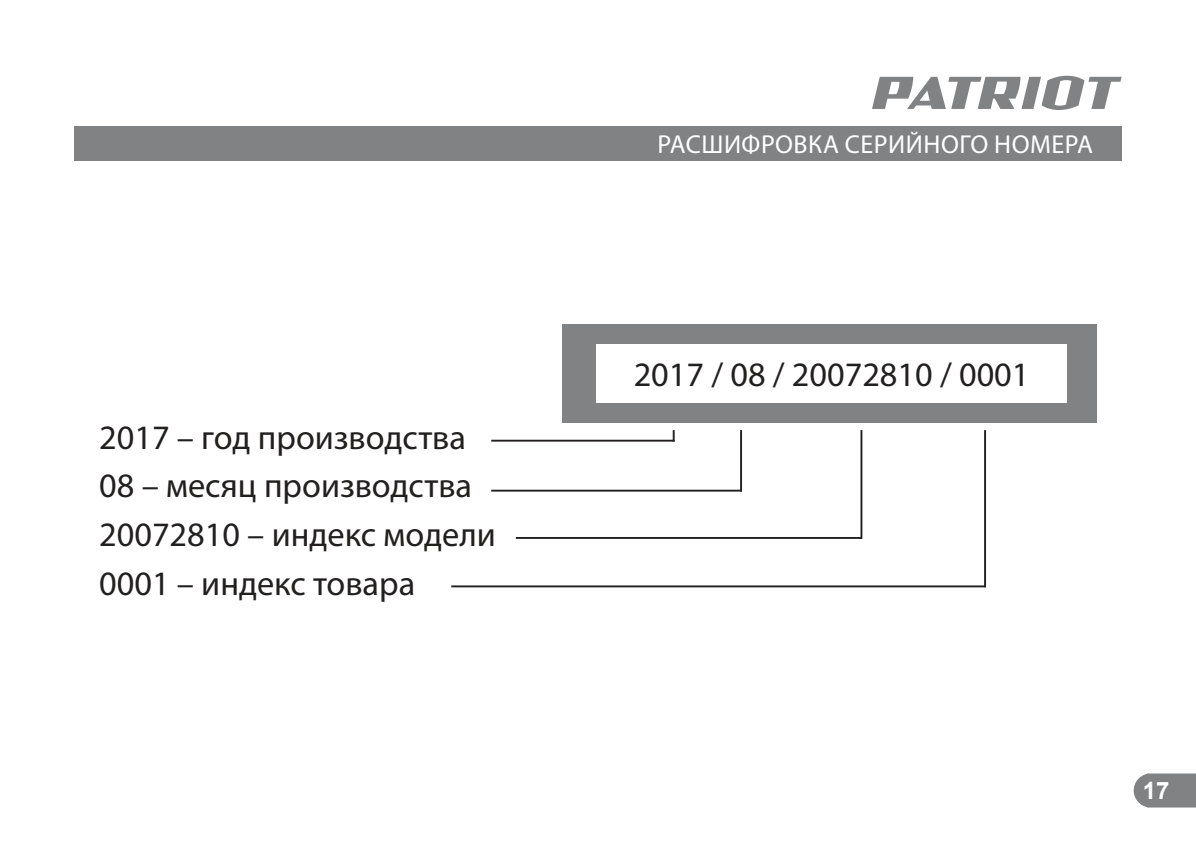
<style>
.page{position:relative;width:1196px;height:847px;background:#fff}
.page>*{position:absolute;margin:0;border:0;box-sizing:border-box;transform-origin:0 0}
.t1{font:34.2px/48.6px "Myriad Pro";color:#221f1f}
.t2{font:26px "Myriad Pro";letter-spacing:.02em;color:#fff}
.t3{font:700 24px "Arial";color:#fff}
</style>
<div class="page">
<svg style="left:1133px;top:773px;width:62px;height:34px;background:#8a8c8d"></svg>
<svg style="left:872px;top:76px;width:249px;height:34px"></svg>
<div style="left:74px;top:127px;width:1047px;height:34px;background:#808284"></div>
<div style="left:562px;top:324px;width:534px;height:99px;background:#808284"></div>
<hr style="left:491px;top:439px;width:183px;height:2px;background:#221f1f">
<hr style="left:491px;top:489px;width:251px;height:2px;background:#221f1f">
<hr style="left:516px;top:537px;width:345px;height:2px;background:#221f1f">
<hr style="left:451px;top:585px;width:534px;height:2px;background:#221f1f">
<div style="left:596px;top:344px;width:470px;height:58px;background:#fff"></div>
<svg style="left:672px;top:430px;width:2px;height:10px"></svg>
<hr style="left:740px;top:430px;width:2px;height:61px;background:#221f1f">
<hr style="left:860px;top:430px;width:2px;height:109px;background:#221f1f">
<hr style="left:983px;top:430px;width:2px;height:157px;background:#221f1f">
<p class="t1" style="left:99px;top:414px;width:398px">2017 – год производства<br>08 – месяц производства<br>20072810 – индекс модели<br>0001 – индекс товара</p>
<p class="t2" style="left:657px;top:132px;width:437px">РАСШИФРОВКА СЕРИЙНОГО НОМЕРА</p>
<p class="t1" style="left:633px;top:352px;width:397px">2017 / 08 / 20072810 / 0001</p>
<p class="t3" style="left:1142px;top:776px;width:28px">17</p>
</div>
